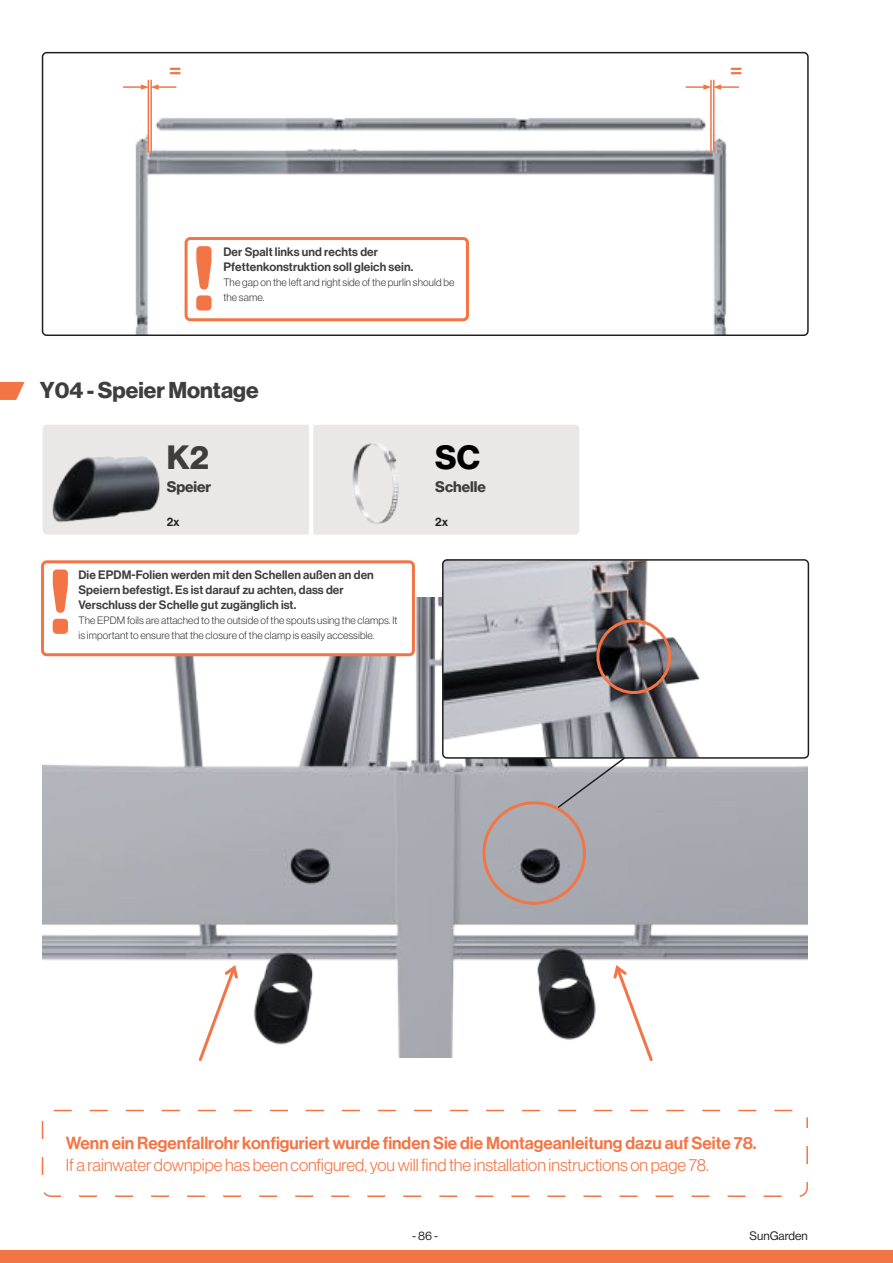
<style>
.page{position:relative;width:893px;height:1263px;background:#fff}
.page>*{position:absolute;margin:0;border:0;box-sizing:border-box;transform-origin:0 0}
.t1{font:700 33px "Neue Haas Display";color:#3e3e3f}
.t2{font:700 33px "Neue Haas Display";color:#000001}
.t3{font:700 22.5px "Neue Haas Display";color:#3e3e3f}
.t4{font:22.5px "Neue Haas Display Mediu";color:#f37546}
.t5{font:300 17.25px "Neue Haas Display";color:#f37546}
.t6{font:17.25px "Neue Haas Display Mediu";color:#f37546}
.t7{font:700 15px "Neue Haas Display";color:#3e3e3f}
.t8{font:12px/15px "Neue Haas Display Mediu";letter-spacing:.01em;color:#3e3e3f}
.t9{font:12px "Neue Haas Display";color:#231f20}
.t10{font:12px "Neue Haas Display Mediu";color:#231f20}
.t11{font:300 10.5px/15px "Neue Haas Display";letter-spacing:.01em;color:#3e3e3f}
</style>
<div class="page">
<div style="left:0;top:1250px;width:893px;height:13px;background:#f37546"></div>
<img style="left:43px;top:597px;width:760px;height:460px">
<img style="left:443px;top:560px;width:365px;height:198px;border-radius:4px">
<div style="left:442px;top:559px;width:367px;height:200px;border:2px solid #231f20;border-radius:4px"></div>
<div style="left:482px;top:801px;width:104px;height:104px;border:3px solid #f37546;border-radius:50%"></div>
<div style="left:596px;top:619px;width:75px;height:75px;border:3px solid #f37546;border-radius:50%"></div>
<svg style="left:556px;top:756px;width:71px;height:53px;background:#afb0b6"></svg>
<div style="left:41px;top:560px;width:374px;height:96px;background:#fff;border:3px solid #f37546;border-radius:4px"></div>
<svg style="left:53px;top:569px;width:15px;height:65px"></svg>
<div style="left:43px;top:425px;width:536px;height:109px;background:#e9e8e6;border-radius:4px"></div>
<img style="left:43px;top:456px;width:117px;height:78px">
<img style="left:352px;top:443px;width:47px;height:81px">
<hr style="left:309px;top:425px;width:4px;height:109px;background:#fff">
<svg style="left:0;top:382px;width:25px;height:18px"></svg>
<div style="left:42px;top:1110px;width:766px;height:87px;border:2px dashed #f37546;border-radius:9px"></div>
<img style="left:43px;top:53px;width:765px;height:282px;border-radius:4px">
<div style="left:42px;top:52px;width:767px;height:284px;border:2px solid #231f20;border-radius:4px"></div>
<svg style="left:124px;top:84px;width:52px;height:6px"></svg>
<svg style="left:686px;top:84px;width:52px;height:6px"></svg>
<hr style="left:150px;top:80px;width:2px;height:72px;background:#f37546">
<hr style="left:713px;top:80px;width:1px;height:72px;background:#f37546">
<hr style="left:148px;top:80px;width:1px;height:72px;background:#f37546">
<hr style="left:710px;top:80px;width:2px;height:72px;background:#f37546">
<svg style="left:611px;top:962px;width:43px;height:99px"></svg>
<svg style="left:197px;top:962px;width:43px;height:99px"></svg>
<svg style="left:196px;top:246px;width:16px;height:65px"></svg>
<div style="left:185px;top:237px;width:284px;height:84px;border:3px solid #f37546;border-radius:4px"></div>
<img style="left:803px;top:652px;width:7px;height:544px">
<h2 class="t4" style="left:169px;top:60px;width:14px">=</h2>
<h2 class="t4" style="left:730px;top:60px;width:14px">=</h2>
<p class="t8" style="left:223px;top:245px;width:192px">Der Spalt links und rechts der<br>Pfettenkonstruktion soll gleich sein.</p>
<p class="t11" style="left:223px;top:275px;width:233px">The gap on the left and right side of the purlin should be the same.</p>
<h2 class="t3" style="left:40px;top:380px;width:220px">Y04 - Speier Montage</h2>
<h1 class="t1" style="left:167px;top:442px;width:44px">K2</h1>
<h1 class="t2" style="left:435px;top:442px;width:46px">SC</h1>
<p class="t7" style="left:167px;top:480px;width:46px">Speier</p>
<p class="t7" style="left:435px;top:480px;width:52px">Schelle</p>
<p class="t10" style="left:167px;top:516px;width:14px">2x</p>
<p class="t10" style="left:435px;top:516px;width:14px">2x</p>
<p class="t8" style="left:78px;top:568px;width:297px">Die EPDM-Folien werden mit den Schellen außen an den<br>Speiern befestigt. Es ist darauf zu achten, dass der<br>Verschluss der Schelle gut zugänglich ist.</p>
<p class="t11" style="left:78px;top:613px;width:321px">The EPDM foils are attached to the outside of the spouts using the clamps. It is important to ensure that the closure of the clamp is easily accessible.</p>
<h3 class="t6" style="left:66px;top:1135px;width:692px">Wenn ein Regenfallrohr konfiguriert wurde finden Sie die Montageanleitung dazu auf Seite 78.</h3>
<h3 class="t5" style="left:66px;top:1156px;width:645px">If a rainwater downpipe has been configured, you will find the installation instructions on page 78.</h3>
<p class="t9" style="left:412px;top:1230px;width:27px">- 86 -</p>
<p class="t9" style="left:750px;top:1230px;width:60px">SunGarden</p>
</div>
